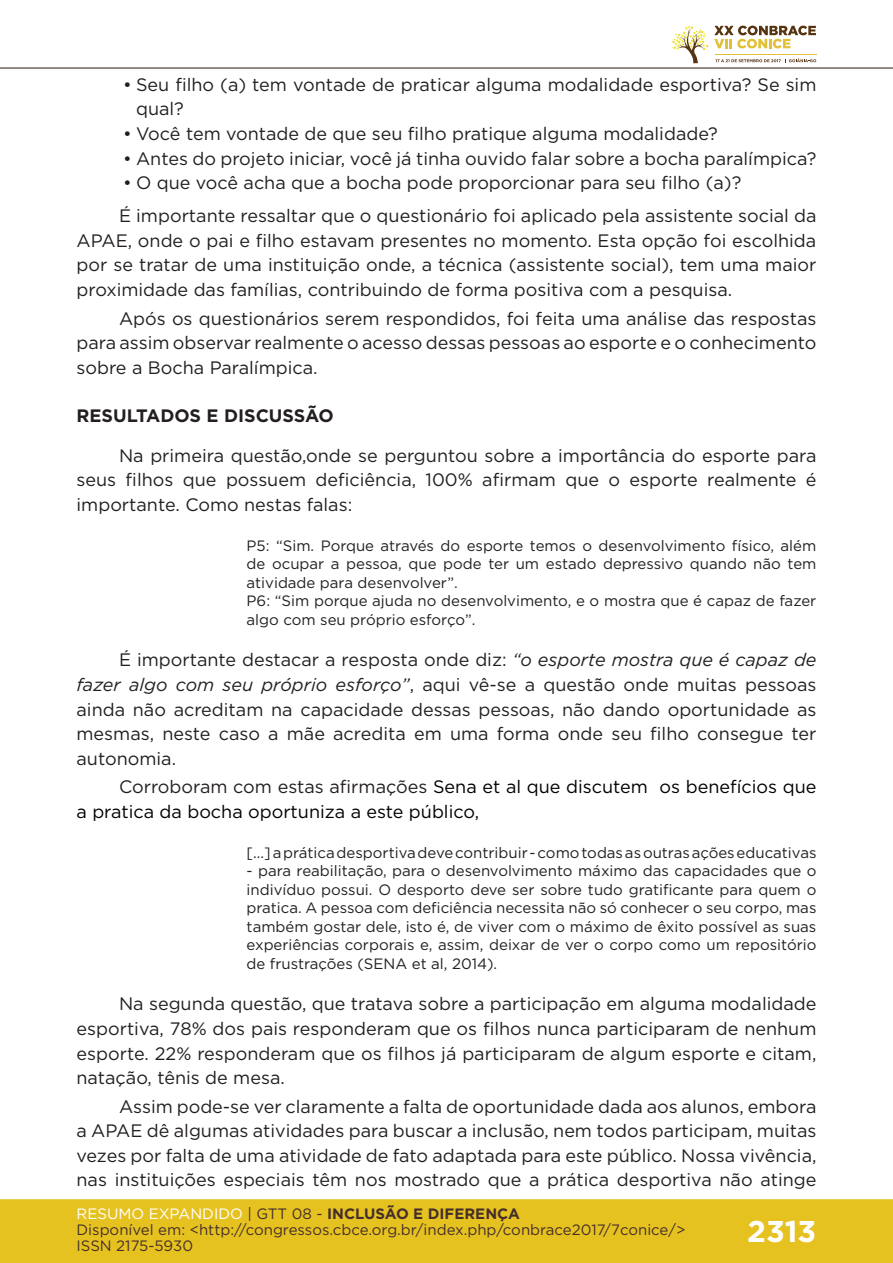
<style>
.page{position:relative;width:893px;height:1263px;background:#fff}
.page>*{position:absolute;margin:0;border:0;box-sizing:border-box;transform-origin:0 0}
.t1{font:700 30px "Gotham";color:#fff}
.t2{font:18px/24.6px "Gotham";color:#231f20;text-align:justify}
.t3{font:18px/24.6px "Gotham";color:#000001}
.t4{font:700 18px "Gotham";color:#231f20}
.t5{font:15px/18.6px "Gotham";color:#231f20}
.t6{font:15px/16px "Gotham";color:#462f2a}
.s1{font-style:italic}
.s2{color:#231f20}
.s3{color:#fff}
.s4{color:#442f2a}
.s5{font-weight:700;color:#442f2a}
</style>
<div class="page">
<div style="left:0;top:1199px;width:893px;height:64px;background:#e6c221;border:2px solid #e6c221"></div>
<hr style="left:0;top:67px;width:893px;height:2px;background:#442f2a">
<svg style="left:672px;top:26px;width:144px;height:37px"></svg>
<p class="t2" style="left:136px;top:72px;width:682px;text-indent:-13px">• Seu filho (a) tem vontade de praticar alguma modalidade esportiva? Se sim qual?</p>
<p class="t2" style="left:123px;top:121px;width:596px">• Você tem vontade de que seu filho pratique alguma modalidade?</p>
<p class="t2" style="left:123px;top:145px;width:695px">• Antes do projeto iniciar, você já tinha ouvido falar sobre a bocha paralímpica?</p>
<p class="t2" style="left:119px;top:166px;width:699px;line-height:33px">• O que você acha que a bocha pode proporcionar para seu filho (a)?<br>É importante ressaltar que o questionário foi aplicado pela assistente social da</p>
<p class="t2" style="left:77px;top:228px;width:741px">APAE, onde o pai e filho estavam presentes no momento. Esta opção foi escolhida por se tratar de uma instituição onde, a técnica (assistente social), tem uma maior proximidade das famílias, contribuindo de forma positiva com a pesquisa.</p>
<p class="t2" style="left:77px;top:305px;width:741px;text-indent:43px">Após os questionários serem respondidos, foi feita uma análise das respostas para assim observar realmente o acesso dessas pessoas ao esporte e o conhecimento sobre a Bocha Paralímpica.</p>
<p class="t4" style="left:77px;top:404px;width:259px">RESULTADOS E DISCUSSÃO</p>
<p class="t2" style="left:77px;top:443px;width:741px;text-indent:43px">Na primeira questão,onde se perguntou sobre a importância do esporte para seus filhos que possuem deficiência, 100% afirmam que o esporte realmente é importante. Como nestas falas:</p>
<p class="t5" style="left:247px;top:536px;width:571px">P5: “Sim. Porque através do esporte temos o desenvolvimento físico, além de ocupar a pessoa, que pode ter um estado depressivo quando não tem atividade para desenvolver”.<br>P6: “Sim porque ajuda no desenvolvimento, e o mostra que é capaz de fazer algo com seu próprio esforço”.</p>
<p class="t2" style="left:77px;top:647px;width:741px;text-indent:43px">É importante destacar a resposta onde diz: <span class="s1">“o esporte mostra que é capaz de fazer algo com seu próprio esforço”</span>, aqui vê-se a questão onde muitas pessoas ainda não acreditam na capacidade dessas pessoas, não dando oportunidade as mesmas, neste caso a mãe acredita em uma forma onde seu filho consegue ter autonomia.</p>
<p class="t3" style="left:77px;top:774px;width:741px;text-indent:43px"><span class="s2">Corroboram com estas afirmações</span> Sena et al que discutem os benefícios que a pratica da bocha oportuniza a este público,</p>
<p class="t5" style="left:247px;top:843px;width:571px">[...] a prática desportiva deve contribuir - como todas as outras ações educativas</p>
<p class="t5" style="left:247px;top:861px;width:571px;text-align:justify">- para reabilitação, para o desenvolvimento máximo das capacidades que o indivíduo possui. O desporto deve ser sobre tudo gratificante para quem o pratica. A pessoa com deficiência necessita não só conhecer o seu corpo, mas também gostar dele, isto é, de viver com o máximo de êxito possível as suas experiências corporais e, assim, deixar de ver o corpo como um repositório de frustrações (SENA et al, 2014).</p>
<p class="t2" style="left:77px;top:991px;width:741px;text-indent:43px">Na segunda questão, que tratava sobre a participação em alguma modalidade esportiva, 78% dos pais responderam que os filhos nunca participaram de nenhum esporte. 22% responderam que os filhos já participaram de algum esporte e citam, natação, tênis de mesa.</p>
<p class="t2" style="left:77px;top:1094px;width:741px;text-indent:43px">Assim pode-se ver claramente a falta de oportunidade dada aos alunos, embora a APAE dê algumas atividades para buscar a inclusão, nem todos participam, muitas vezes por falta de uma atividade de fato adaptada para este público. Nossa vivência, nas instituições especiais têm nos mostrado que a prática desportiva não atinge</p>
<p class="t6" style="left:77px;top:1205px;width:610px"><span class="s3">RESUMO EXPANDIDO</span> <span class="s4">| GTT 08 -</span> <span class="s5">INCLUSÃO E DIFERENÇA<br></span>Disponível em: &lt;http://congressos.cbce.org.br/index.php/conbrace2017/7conice/&gt;<br>ISSN 2175-5930</p>
<h1 class="t1" style="left:747px;top:1212px;width:71px">2313</h1>
</div>
